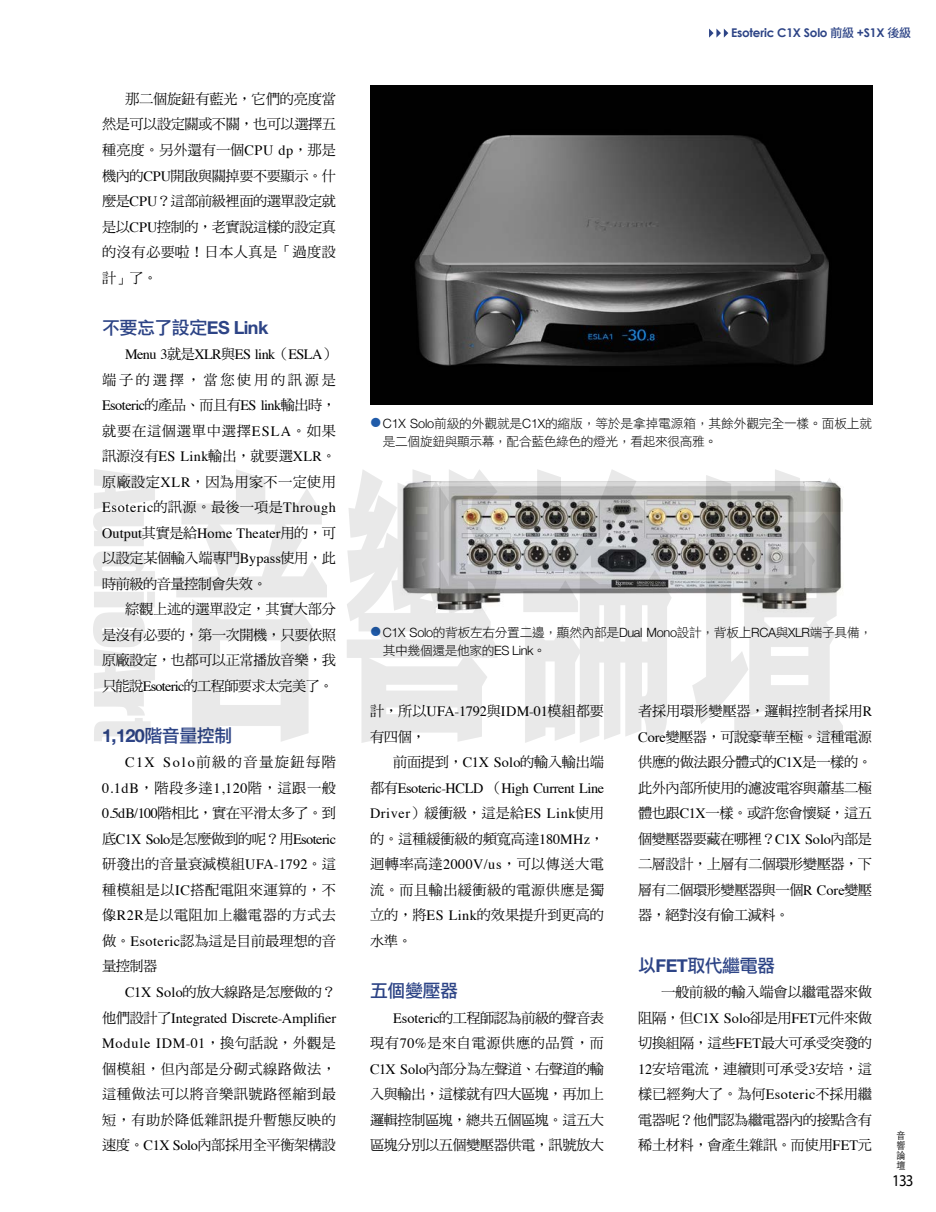
<style>
.page{position:relative;width:936px;height:1212px;background:#fff}
.page>*{position:absolute;margin:0;border:0;box-sizing:border-box;transform-origin:0 0}
.t1{font:18px "DF Li Hei Std W5";letter-spacing:-.03em;color:#2d4486}
.t2{font:700 18px "Helvetica Neue";color:#2d4486}
.t3{font:16.5px "Myriad Pro";color:#000;scale:.91 1}
.t4{font:14.25px/25.5px "DF Ming Std W5";letter-spacing:-.025em;color:#000;text-align:justify}
.t5{font:14.25px/25.5px "Times";letter-spacing:-.015em;color:#000}
.t6{font:14.25px "Times";letter-spacing:-.035em;color:#000}
.t7{font:14.25px/25.5px "Times";letter-spacing:.01em;color:#000}
.t8{font:14.25px "Times";letter-spacing:-.04em;color:#000}
.t9{font:14.25px "DF Ming Std W5";letter-spacing:.185em;color:#000}
.t10{font:12.75px/18px "DF Li Hei Std W3";letter-spacing:-.025em;color:#000}
.t11{font:700 12px "Century Gothic";letter-spacing:-.02em;color:#2d4486}
.t12{font:300 9.9px/10.2px "ST Heiti TC";color:#000;text-align:justify;scale:.91 1}
.s1{font-family:"Times"}
.s2{font-family:"Helvetica Neue";font-weight:700}
.s3{font-family:"DF Ming Std W5"}
.s4{font-family:"DF Li Hei Std W5";font-weight:400}
.s5{font-family:"Helvetica Neue";font-weight:300}
</style>
<div class="page">
<img style="left:370px;top:85px;width:502px;height:319px">
<svg style="left:709px;top:29px;width:19px;height:9px"></svg>
<img style="left:94px;top:469px;width:748px;height:274px">
<svg style="left:371px;top:627px;width:9px;height:9px"></svg>
<p class="t4" style="left:102px;top:86px;width:235px;text-indent:23px">那二個旋鈕有藍光，它們的亮度當然是可以設定關或不關，也可以選擇五種亮度。另外還有一個<span class="s1">CPU dp</span>，那是機內的<span class="s1">CPU</span>開啟與關掉要不要顯示。什麼是<span class="s1">CPU</span>？這部前級裡面的選單設定就是以<span class="s1">CPU</span>控制的，老實說這樣的設定真的沒有必要啦！日本人真是「過度設計」了。</p>
<p class="t1" style="left:102px;top:317px;width:168px">不要忘了設定<span class="s2">ES Link</span></p>
<p class="t8" style="left:125px;top:341px;width:212px">Menu 3<span class="s3">就是</span>XLR<span class="s3">與</span>ES link<span class="s3">（</span>ESLA<span class="s3">）</span></p>
<p class="t9" style="left:102px;top:372px;width:235px">端子的選擇，當您使用的訊源是</p>
<p class="t6" style="left:102px;top:392px;width:235px">Esoteric<span class="s3">的產品、而且有</span>ES link<span class="s3">輸出時，</span></p>
<p class="t4" style="left:102px;top:418px;width:235px">就要在這個選單中選擇<span class="s1">ESLA</span>。如果訊源沒有<span class="s1">ES Link</span>輸出，就要選<span class="s1">XLR</span>。原廠設定<span class="s1">XLR</span>，因為用家不一定使用</p>
<p class="t7" style="left:102px;top:493px;width:235px">Esoteric<span class="s3">的訊源。最後一項是</span>Through<br>Output<span class="s3">其實是給</span>Home Theater<span class="s3">用的，可</span></p>
<p class="t4" style="left:102px;top:545px;width:235px">以設定某個輸入端專門<span class="s1">Bypass</span>使用，此時前級的音量控制會失效。</p>
<p class="t4" style="left:102px;top:596px;width:235px;text-indent:23px">綜觀上述的選單設定，其實大部分是沒有必要的，第一次開機，只要依照原廠設定，也都可以正常播放音樂，我只能說<span class="s1">Esoteric</span>的工程師要求太完美了。</p>
<p class="t2" style="left:102px;top:721px;width:132px">1,120<span class="s4">階音量控制</span></p>
<p class="t4" style="left:102px;top:749px;width:235px;text-indent:23px"><span class="s1">C1X Solo</span>前級的音量旋鈕每階<span class="s1">0.1dB</span>，階段多達<span class="s1">1,120</span>階，這跟一般<span class="s1">0.5dB/100</span>階相比，實在平滑太多了。到</p>
<p class="t6" style="left:102px;top:826px;width:235px"><span class="s3">底</span>C1X Solo<span class="s3">是怎麼做到的呢？用</span>Esoteric</p>
<p class="t4" style="left:102px;top:851px;width:235px">研發出的音量衰減模組<span class="s1">UFA-1792</span>。這種模組是以<span class="s1">IC</span>搭配電阻來運算的，不像<span class="s1">R2R</span>是以電阻加上繼電器的方式去做。<span class="s1">Esoteric</span>認為這是目前最理想的音量控制器</p>
<p class="t4" style="left:125px;top:979px;width:212px"><span class="s1">C1X Solo</span>的放大線路是怎麼做的？</p>
<p class="t5" style="left:102px;top:1004px;width:235px"><span class="s3">他們設計了</span>Integrated Discrete-Amplifier<br>Module IDM-01<span class="s3">，換句話說，外觀是</span></p>
<p class="t4" style="left:102px;top:1055px;width:235px">個模組，但內部是分砌式線路做法，這種做法可以將音樂訊號路徑縮到最短，有助於降低雜訊提升暫態反映的速度。<span class="s1">C1X Solo</span>內部採用全平衡架構設</p>
<p class="t11" style="left:731px;top:26px;width:181px">Esoteric C1X Solo <span class="s4">前級</span> +S1X <span class="s4">後級</span></p>
<p class="t10" style="left:383px;top:414px;width:491px"><span class="s5">C1X Solo</span>前級的外觀就是<span class="s5">C1X</span>的縮版，等於是拿掉電源箱，其餘外觀完全一樣。面板上就是二個旋鈕與顯示幕，配合藍色綠色的燈光，看起來很高雅。</p>
<p class="t10" style="left:383px;top:623px;width:490px"><span class="s5">C1X Solo</span>的背板左右分置二邊，顯然內部是<span class="s5">Dual Mono</span>設計，背板上<span class="s5">RCA</span>與<span class="s5">XLR</span>端子具備，其中幾個還是他家的<span class="s5">ES Link</span>。</p>
<p class="t5" style="left:370px;top:697px;width:235px"><span class="s3">計，所以</span>UFA-1792<span class="s3">與</span>IDM-01<span class="s3">模組都要</span></p>
<p class="t4" style="left:393px;top:724px;width:212px;text-indent:-23px">有四個，<br>前面提到，<span class="s1">C1X Solo</span>的輸入輸出端</p>
<p class="t5" style="left:370px;top:774px;width:235px"><span class="s3">都有</span>Esoteric-HCLD <span class="s3">（</span>High Current Line<br>Driver<span class="s3">）緩衝級，這是給</span>ES Link<span class="s3">使用</span></p>
<p class="t4" style="left:370px;top:826px;width:235px">的。這種緩衝級的頻寬高達<span class="s1">180MHz</span>，迴轉率高達<span class="s1">2000V/us</span>，可以傳送大電流。而且輸出緩衝級的電源供應是獨立的，將<span class="s1">ES Link</span>的效果提升到更高的水準。</p>
<p class="t1" style="left:370px;top:981px;width:89px">五個變壓器</p>
<p class="t4" style="left:370px;top:1004px;width:235px;text-indent:23px"><span class="s1">Esoteric</span>的工程師認為前級的聲音表現有<span class="s1">70%</span>是來自電源供應的品質，而<span class="s1">C1X Solo</span>內部分為左聲道、右聲道的輸入與輸出，這樣就有四大區塊，再加上邏輯控制區塊，總共五個區塊。這五大區塊分別以五個變壓器供電，訊號放大</p>
<p class="t4" style="left:638px;top:698px;width:235px">者採用環形變壓器，邏輯控制者採用<span class="s1">R Core</span>變壓器，可說豪華至極。這種電源供應的做法跟分體式的<span class="s1">C1X</span>是一樣的。此外內部所使用的濾波電容與蕭基二極體也跟<span class="s1">C1X</span>一樣。或許您會懷疑，這五個變壓器要藏在哪裡？<span class="s1">C1X Solo</span>內部是二層設計，上層有二個環形變壓器，下層有二個環形變壓器與一個<span class="s1">R Core</span>變壓器，絕對沒有偷工減料。</p>
<p class="t1" style="left:638px;top:955px;width:139px">以<span class="s2">FET</span>取代繼電器</p>
<p class="t4" style="left:638px;top:979px;width:235px;text-indent:23px">一般前級的輸入端會以繼電器來做阻隔，但<span class="s1">C1X Solo</span>卻是用<span class="s1">FET</span>元件來做切換組隔，這些<span class="s1">FET</span>最大可承受突發的<span class="s1">12</span>安培電流，連續則可承受<span class="s1">3</span>安培，這樣已經夠大了。為何<span class="s1">Esoteric</span>不採用繼電器呢？他們認為繼電器內的接點含有稀土材料，會產生雜訊。而使用<span class="s1">FET</span>元</p>
<p class="t12" style="left:896px;top:1129px;width:11px">音響論壇</p>
<p class="t3" style="left:892px;top:1170px;width:25px">133</p>
</div>
